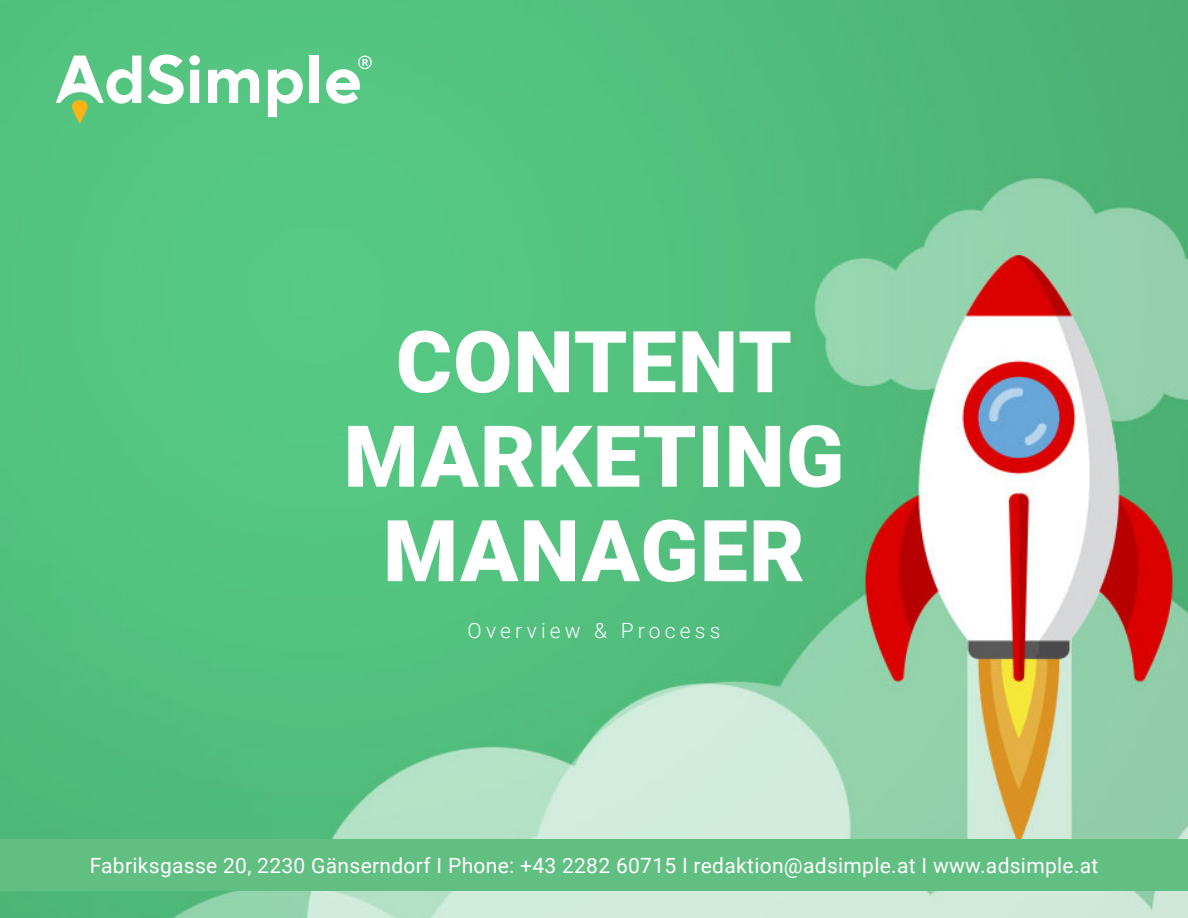
<style>
.page{position:relative;width:1188px;height:918px;background:#fff}
.page>*{position:absolute;margin:0;border:0;box-sizing:border-box;transform-origin:0 0}
.t1{font:900 85.5px "Roboto";letter-spacing:.015em;color:#fff}
.t2{font:21px "Roboto";letter-spacing:.015em;color:#fff}
.t3{font:300 21px "Roboto";letter-spacing:.2em;color:#fff}
</style>
<div class="page">
<img style="left:0;top:0;width:1188px;height:918px">
<div style="left:0;top:839px;width:1188px;height:52px;background:#61bf82"></div>
<svg style="left:147px;top:55px;width:53px;height:49px"></svg>
<svg style="left:208px;top:69px;width:51px;height:34px"></svg>
<svg style="left:268px;top:69px;width:35px;height:48px"></svg>
<div style="left:310px;top:56px;width:9px;height:47px;background:#fff"></div>
<svg style="left:56px;top:56px;width:85px;height:68px"></svg>
<svg style="left:326px;top:56px;width:46px;height:48px"></svg>
<p class="t1" style="left:396px;top:302px;width:398px">CONTENT</p>
<p class="t1" style="left:344px;top:396px;width:502px">MARKETING</p>
<p class="t1" style="left:383px;top:491px;width:423px">MANAGER</p>
<p class="t3" style="left:468px;top:616px;width:254px">Overview &amp; Process</p>
<p class="t2" style="left:90px;top:851px;width:1010px">Fabriksgasse 20, 2230 Gänserndorf I Phone: +43 2282 60715 I redaktion@adsimple.at I www.adsimple.at</p>
</div>
